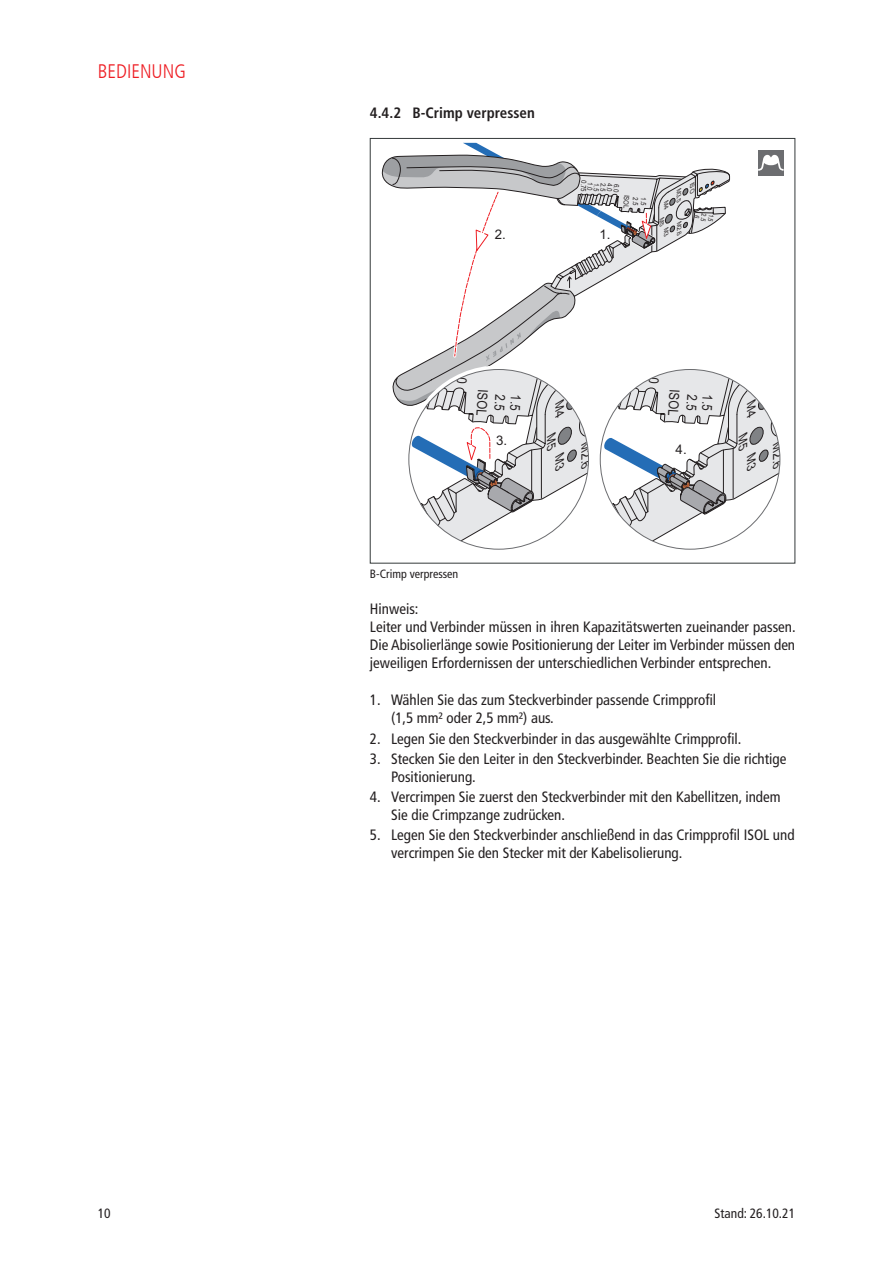
<style>
.page{position:relative;width:893px;height:1263px;background:#fff}
.page>*{position:absolute;margin:0;border:0;box-sizing:border-box;transform-origin:0 0}
.t1{font:300 condensed 19.5px "Frutiger LT Com";color:#ee1d23}
.t2{font:condensed 15px/18px "Frutiger LT Com";color:#231f20}
.t3{font:700 condensed 15px "Frutiger LT Com";color:#231f20}
.t4{font:13.8px "Arial";color:#231f20;scale:.83 1}
.t5{font:condensed 13.5px "Frutiger LT Com";color:#231f20}
.t6{font:13.2px "Arial";color:#231f20}
.t7{font:italic 12px/26px "Arial";color:#231f20;text-align:right}
.t8{font:condensed 12px "Frutiger LT Com";color:#231f20}
.t9{font:7.05px/6.6px "Arial";color:#231f20;text-align:justify;scale:.83 1}
.t10{font:italic 6.15px/13.4px "Arial";color:#231f20}
</style>
<div class="page">
<svg style="left:381px;top:143px;width:403px;height:406px"></svg>
<h1 class="t1" style="left:98px;top:60px;width:90px">BEDIENUNG</h1>
<p class="t3" style="left:370px;top:103px;width:166px">4.4.2 B-Crimp verpressen</p>
<p class="t9" style="left:594px;top:181px;width:15px;rotate:94deg">1.0<br>0.75</p>
<p class="t10" style="left:699px;top:190px;width:20px;text-indent:-6px;rotate:90deg">IS<br>M3.5</p>
<p class="t9" style="left:620px;top:184px;width:12px;rotate:94deg">6.0<br>4.0<br>2.5<br>1.5</p>
<p class="t10" style="left:699px;top:190px;width:11px;rotate:90deg">O</p>
<p class="t9" style="left:630px;top:195px;width:18px;rotate:94deg">ISOL</p>
<p class="t10" style="left:673px;top:202px;width:15px;rotate:90deg">M4</p>
<p class="t10" style="left:686px;top:223px;width:21px;text-align:right;rotate:90deg">M2.6<br>M3</p>
<p class="t10" style="left:669px;top:219px;width:15px;rotate:90deg">M5</p>
<p class="t6" style="left:495px;top:226px;width:13px">2.</p>
<p class="t6" style="left:599px;top:226px;width:13px">1.</p>
<p class="t4" style="left:492px;top:390px;width:33px;rotate:94deg">ISOL</p>
<p class="t7" style="left:573px;top:403px;width:28px;rotate:90deg">M4</p>
<p class="t7" style="left:599px;top:444px;width:40px;rotate:90deg">M2.6<br>M3</p>
<p class="t7" style="left:564px;top:436px;width:28px;rotate:90deg">M5</p>
<p class="t6" style="left:496px;top:431px;width:13px">3.</p>
<p class="t4" style="left:684px;top:390px;width:33px;rotate:94deg">ISOL</p>
<p class="t7" style="left:764px;top:403px;width:28px;rotate:90deg">M4</p>
<p class="t7" style="left:790px;top:444px;width:40px;rotate:90deg">M2.6<br>M3</p>
<p class="t7" style="left:756px;top:436px;width:28px;rotate:90deg">M5</p>
<p class="t6" style="left:676px;top:441px;width:13px">4.</p>
<p class="t8" style="left:370px;top:567px;width:90px">B-Crimp verpressen</p>
<p class="t2" style="left:370px;top:600px;width:427px">Hinweis:<br>Leiter und Verbinder müssen in ihren Kapazitätswerten zueinander passen.<br>Die Abisolierlänge sowie Positionierung der Leiter im Verbinder müssen den jeweiligen Erfordernissen der unterschiedlichen Verbinder entsprechen.</p>
<p class="t2" style="left:391px;top:691px;width:327px;text-indent:-21px">1. Wählen Sie das zum Steckverbinder passende Crimpprofil (1,5 mm² oder 2,5 mm²) aus.</p>
<p class="t2" style="left:370px;top:729px;width:373px">2. Legen Sie den Steckverbinder in das ausgewählte Crimpprofil.</p>
<p class="t2" style="left:391px;top:750px;width:397px;text-indent:-21px">3. Stecken Sie den Leiter in den Steckverbinder. Beachten Sie die richtige<br>Positionierung.</p>
<p class="t2" style="left:391px;top:788px;width:391px;text-indent:-21px">4. Vercrimpen Sie zuerst den Steckverbinder mit den Kabellitzen, indem<br>Sie die Crimpzange zudrücken.</p>
<p class="t2" style="left:391px;top:826px;width:405px;text-indent:-21px">5. Legen Sie den Steckverbinder anschließend in das Crimpprofil ISOL und vercrimpen Sie den Stecker mit der Kabelisolierung.</p>
<p class="t5" style="left:98px;top:1205px;width:14px">10</p>
<p class="t5" style="left:715px;top:1205px;width:82px">Stand: 26.10.21</p>
</div>
